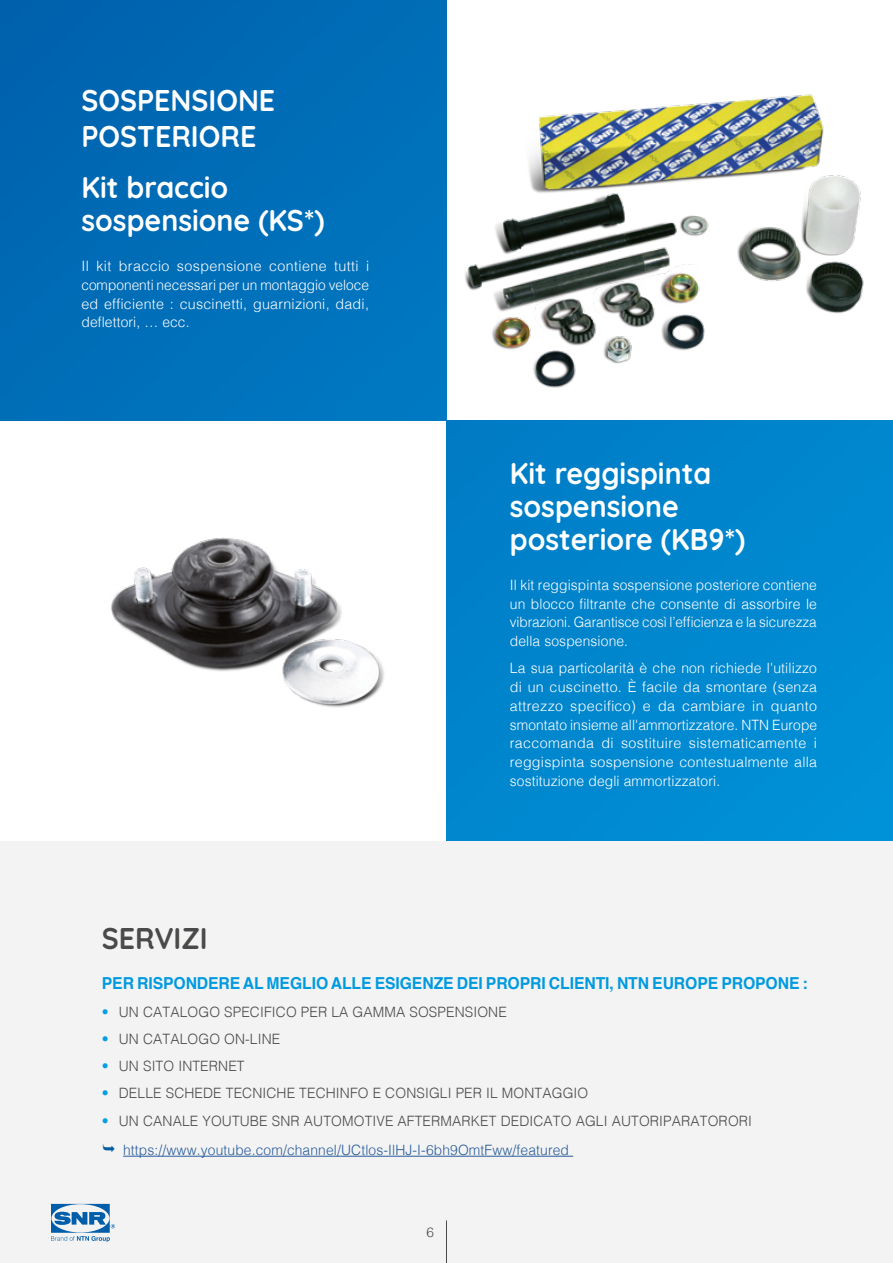
<style>
.page{position:relative;width:893px;height:1263px;background:#fff}
.page>*{position:absolute;margin:0;border:0;box-sizing:border-box;transform-origin:0 0}
.t1{font:300 30px/33px "Quicksand";color:#fff;scale:.95 1}
.t2{font:300 30px "Quicksand";color:#4a4a49;scale:.95 1}
.t3{font:700 16.5px "Helvetica";letter-spacing:-.005em;color:#009adf;scale:.95 1}
.t4{font:300 14.25px/18.8px "Helvetica";letter-spacing:.01em;color:#fff;text-align:justify}
.t5{font:300 14.25px/29.5px "Helvetica";letter-spacing:.01em;color:#4a4a49}
.t6{font:300 13.5px "Helvetica";color:#4a4a49}
.s1{color:#009fe3}
.s2{color:#275b9b}
</style>
<div class="page">
<div style="left:0;top:0;width:446px;height:420px;background:#006db7"></div>
<div style="left:446px;top:421px;width:447px;height:420px;background:#0087ce"></div>
<div style="left:0;top:841px;width:893px;height:422px;background:#f3f3f3"></div>
<hr style="left:123px;top:1156px;width:450px;height:1px;background:#275b9b">
<img style="left:465px;top:94px;width:399px;height:294px">
<img style="left:111px;top:538px;width:273px;height:170px">
<hr style="left:446px;top:1220px;width:1px;height:43px;background:#4a4a49">
<svg style="left:51px;top:1204px;width:64px;height:38px"></svg>
<h1 class="t1" style="left:81px;top:79px;width:206px;line-height:36px">SOSPENSIONE<br>POSTERIORE</h1>
<h1 class="t1" style="left:81px;top:168px;width:257px">Kit braccio sospensione (KS*)</h1>
<p class="t4" style="left:81px;top:256px;width:289px">Il kit braccio sospensione contiene tutti i componenti necessari per un montaggio veloce ed efficiente : cuscinetti, guarnizioni, dadi, deflettori, … ecc.</p>
<h1 class="t1" style="left:510px;top:454px;width:249px">Kit reggispinta sospensione posteriore (KB9*)</h1>
<p class="t4" style="left:510px;top:574px;width:309px">Il kit reggispinta sospensione posteriore contiene un blocco filtrante che consente di assorbire le vibrazioni. Garantisce così l’efficienza e la sicurezza della sospensione.</p>
<p class="t4" style="left:510px;top:658px;width:309px">La sua particolarità è che non richiede l'utilizzo di un cuscinetto. È facile da smontare (senza attrezzo specifico) e da cambiare in quanto smontato insieme all'ammortizzatore. NTN Europe raccomanda di sostituire sistematicamente i reggispinta sospensione contestualmente alla sostituzione degli ammortizzatori.</p>
<h1 class="t2" style="left:102px;top:915px;width:113px">SERVIZI</h1>
<p class="t3" style="left:102px;top:970px;width:745px">PER RISPONDERE AL MEGLIO ALLE ESIGENZE DEI PROPRI CLIENTI, NTN EUROPE PROPONE :</p>
<p class="t5" style="left:102px;top:996px;width:406px"><span class="s1">•</span> UN CATALOGO SPECIFICO PER LA GAMMA SOSPENSIONE</p>
<p class="t5" style="left:102px;top:1023px;width:180px"><span class="s1">•</span> UN CATALOGO ON-LINE</p>
<p class="t5" style="left:102px;top:1050px;width:144px"><span class="s1">•</span> UN SITO INTERNET</p>
<p class="t5" style="left:102px;top:1077px;width:488px"><span class="s1">•</span> DELLE SCHEDE TECNICHE TECHINFO E CONSIGLI PER IL MONTAGGIO</p>
<p class="t5" style="left:123px;top:1105px;width:630px;text-indent:-21px"><span class="s1">•</span> UN CANALE YOUTUBE SNR AUTOMOTIVE AFTERMARKET DEDICATO AGLI AUTORIPARATORORI <span class="s2">https://www.youtube.com/channel/UCtlos-IlHJ-I-6bh9OmtFww/featured</span></p>
<p class="t6" style="left:426px;top:1221px;width:9px">6</p>
</div>
